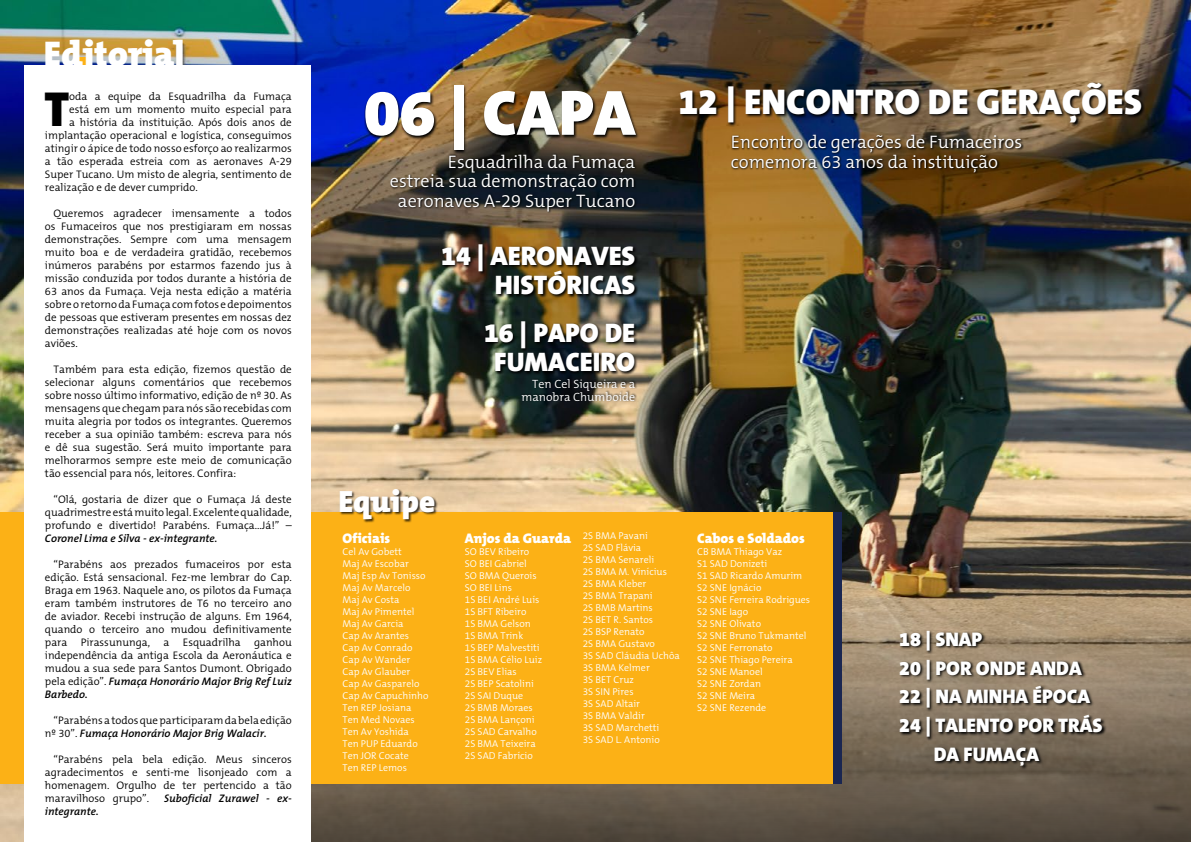
<style>
.page{position:relative;width:1191px;height:842px;background:#fff}
.page>*{position:absolute;margin:0;border:0;box-sizing:border-box;transform-origin:0 0}
.t1{font:900 49.5px "The Mix B9";color:#000}
.t2{font:900 36px "The Mix B9";color:#fff}
.t3{font:900 31px "The Mix B9";color:#fff}
.t4{font:900 27px/29.2px "The Mix B9";color:#fff;text-align:right}
.t5{font:900 19.8px "The Mix B9";color:#fff}
.t6{font:300 18.2px/19.5px "The Mix B4";color:#fff;text-align:right}
.t7{font:900 14px "The Mix B9";color:#fff}
.t8{font:300 12px/12.9px "The Mix B4";color:#fff;text-align:right}
.t9{font:300 11px/13px "The Mix B4";color:#000;text-align:justify}
.t10{font:italic 600 11px/13px "The Mix B6";color:#000}
.t11{font:300 10px/12px "The Mix B4";color:#fff}
.t12{font:300 10px "The Mix B4";color:#000}
.s1{font-family:"The Mix B4";font-weight:300;font-style:normal}
.s2{font-size:12px}
.s3{font-size:64.6px}
</style>
<div class="page">
<img style="left:0;top:0;width:1191px;height:842px">
<svg style="left:311px;top:537px;width:880px;height:305px"></svg>
<div style="left:0;top:512px;width:833px;height:271px;background:#fcb116"></div>
<div style="left:74px;top:57px;width:15px;height:17px;background:#fcb116"></div>
<div style="left:25px;top:66px;width:286px;height:776px;background:#fff"></div>
<div style="left:339px;top:489px;width:99px;height:35px;background:#000;opacity:.75"></div>
<img style="left:364px;top:84px;width:276px;height:70px">
<svg style="left:679px;top:81px;width:466px;height:45px"></svg>
<img style="left:441px;top:244px;width:198px;height:55px">
<svg style="left:484px;top:321px;width:154px;height:54px"></svg>
<svg style="left:390px;top:154px;width:247px;height:60px"></svg>
<svg style="left:731px;top:134px;width:292px;height:41px"></svg>
<div style="left:520px;top:378px;width:117px;height:24px;background:#000;opacity:.8"></div>
<svg style="left:899px;top:630px;width:207px;height:140px"></svg>
<div style="left:833px;top:512px;width:9px;height:271px;background:#1a2651"></div>
<h2 class="t2" style="left:44px;top:35px;width:142px">Editorial</h2>
<h1 class="t1" style="left:44px;top:82px;width:26px">T</h1>
<p class="t9" style="left:69px;top:90px;width:224px">oda a equipe da Esquadrilha da Fumaça</p>
<p class="t9" style="left:69px;top:103px;width:224px">está em um momento muito especial para</p>
<p class="t9" style="left:69px;top:116px;width:224px">a história da instituição. Após dois anos de</p>
<p class="t9" style="left:45px;top:129px;width:248px">implantação operacional e logística, conseguimos</p>
<p class="t9" style="left:45px;top:142px;width:248px">atingir o ápice de todo nosso esforço ao realizarmos</p>
<p class="t9" style="left:45px;top:155px;width:248px">a tão esperada estreia com as aeronaves A-29</p>
<p class="t9" style="left:45px;top:168px;width:248px">Super Tucano. Um misto de alegria, sentimento de</p>
<p class="t9" style="left:45px;top:181px;width:154px">realização e de dever cumprido.</p>
<p class="t9" style="left:45px;top:207px;width:248px;text-indent:9px">Queremos agradecer imensamente a todos os Fumaceiros que nos prestigiaram em nossas demonstrações. Sempre com uma mensagem muito boa e de verdadeira gratidão, recebemos inúmeros parabéns por estarmos fazendo jus à missão conduzida por todos durante a história de 63 anos da Fumaça. Veja nesta edição a matéria sobre o retorno da Fumaça com fotos e depoimentos de pessoas que estiveram presentes em nossas dez demonstrações realizadas até hoje com os novos aviões.</p>
<p class="t9" style="left:45px;top:363px;width:248px;text-indent:9px">Também para esta edição, fizemos questão de selecionar alguns comentários que recebemos sobre nosso último informativo, edição de nº 30. As mensagens que chegam para nós são recebidas com muita alegria por todos os integrantes. Queremos receber a sua opinião também: escreva para nós e dê sua sugestão. Será muito importante para melhorarmos sempre este meio de comunicação tão essencial para nós, leitores. Confira:</p>
<p class="t9" style="left:45px;top:493px;width:248px;text-indent:9px">“Olá, gostaria de dizer que o Fumaça Já deste quadrimestre está muito legal. Excelente qualidade, profundo e divertido! Parabéns. Fumaça...Já!” –</p>
<p class="t10" style="left:45px;top:532px;width:174px">Coronel Lima e Silva - ex-integrante.</p>
<p class="t9" style="left:45px;top:558px;width:248px;text-indent:9px">“Parabéns aos prezados fumaceiros por esta edição. Está sensacional. Fez-me lembrar do Cap.<br>Braga em 1963. Naquele ano, os pilotos da Fumaça eram também instrutores de T6 no terceiro ano de aviador. Recebi instrução de alguns. Em 1964, quando o terceiro ano mudou definitivamente para Pirassununga, a Esquadrilha ganhou independência da antiga Escola da Aeronáutica e mudou a sua sede para Santos Dumont. Obrigado</p>
<p class="t10" style="left:45px;top:675px;width:248px"><span class="s1">pela edição”.</span> Fumaça Honorário Major Brig Ref Luiz<br>Barbedo.</p>
<p class="t9" style="left:53px;top:714px;width:240px">“Parabéns a todos que participaram da bela edição</p>
<p class="t10" style="left:45px;top:727px;width:223px"><span class="s1">nº 30”.</span> Fumaça Honorário Major Brig Walacir.</p>
<p class="t9" style="left:45px;top:753px;width:248px;text-indent:9px">“Parabéns pela bela edição. Meus sinceros agradecimentos e senti-me lisonjeado com a homenagem. Orgulho de ter pertencido a tão maravilhoso grupo”.</p>
<p class="t12" style="left:57px;top:786px;width:69px"><span class="s2">2 |</span> Fumaça... já</p>
<p class="t10" style="left:164px;top:792px;width:129px">Suboficial Zurawel - ex-</p>
<p class="t10" style="left:45px;top:805px;width:55px">integrante.</p>
<h2 class="t2" style="left:364px;top:82px;width:779px"><span class="s3">06 | CAPA</span> 12 | ENCONTRO DE GERAÇÕES</h2>
<h3 class="t6" style="left:731px;top:133px;width:293px;text-align:left">Encontro de gerações de Fumaceiros comemora 63 anos da instituição</h3>
<h3 class="t6" style="left:390px;top:152px;width:247px">Esquadrilha da Fumaça estreia sua demonstração com aeronaves A-29 Super Tucano</h3>
<h3 class="t4" style="left:441px;top:242px;width:195px">14 | AERONAVES<br>HISTÓRICAS</h3>
<h3 class="t4" style="left:484px;top:319px;width:153px;text-align:center">16 | PAPO DE<br>FUMACEIRO</h3>
<p class="t8" style="left:521px;top:377px;width:115px">Ten Cel Siqueira e a manobra Chumboide</p>
<h3 class="t3" style="left:338px;top:485px;width:98px">Equipe</h3>
<p class="t7" style="left:342px;top:530px;width:49px">Oficiais</p>
<p class="t11" style="left:342px;top:545px;width:87px">Cel Av Gobett<br>Maj Av Escobar<br>Maj Esp Av Tonisso<br>Maj Av Marcelo<br>Maj Av Costa<br>Maj Av Pimentel<br>Maj Av Garcia<br>Cap Av Arantes<br>Cap Av Conrado<br>Cap Av Wander<br>Cap Av Glauber<br>Cap Av Gasparelo<br>Cap Av Capuchinho<br>Ten REP Josiana<br>Ten Med Novaes<br>Ten Av Yoshida<br>Ten PUP Eduardo<br>Ten JOR Cocate<br>Ten REP Lemos</p>
<p class="t7" style="left:465px;top:530px;width:108px">Anjos da Guarda</p>
<p class="t11" style="left:465px;top:545px;width:79px">SO BEV Ribeiro<br>SO BEI Gabriel<br>SO BMA Querois<br>SO BEI Lins<br>1S BEI André Luís<br>1S BFT Ribeiro<br>1S BMA Gelson<br>1S BMA Trink<br>1S BEP Malvestiti<br>1S BMA Célio Luiz<br>2S BEV Elias<br>2S BEP Scatolini<br>2S SAI Duque<br>2S BMB Moraes<br>2S BMA Lançoni<br>2S SAD Carvalho<br>2S BMA Teixeira<br>2S SAD Fabrício</p>
<p class="t11" style="left:583px;top:530px;width:98px">2S BMA Pavani<br>2S SAD Flávia<br>2S BMA Senareli<br>2S BMA M. Vinícius<br>2S BMA Kleber<br>2S BMA Trapani<br>2S BMB Martins<br>2S BET R. Santos<br>2S BSP Renato<br>2S BMA Gustavo<br>3S SAD Cláudia Uchôa<br>3S BMA Kelmer<br>3S BET Cruz<br>3S SIN Pires<br>3S SAD Altair<br>3S BMA Valdir<br>3S SAD Marchetti<br>3S SAD L. Antonio</p>
<p class="t7" style="left:697px;top:530px;width:109px">Cabos e Soldados</p>
<p class="t11" style="left:697px;top:545px;width:114px">CB BMA Thiago Vaz<br>S1 SAD Donizeti<br>S1 SAD Ricardo Amurim<br>S2 SNE Ignácio<br>S2 SNE Ferreira Rodrigues<br>S2 SNE Iago<br>S2 SNE Olivato<br>S2 SNE Bruno Tukmantel<br>S2 SNE Ferronato<br>S2 SNE Thiago Pereira<br>S2 SNE Manoel<br>S2 SNE Zordan<br>S2 SNE Meira<br>S2 SNE Rezende</p>
<h3 class="t5" style="left:899px;top:628px;width:85px">18 | SNAP</h3>
<h3 class="t5" style="left:899px;top:657px;width:184px">20 | POR ONDE ANDA</h3>
<h3 class="t5" style="left:899px;top:686px;width:192px">22 | NA MINHA ÉPOCA</h3>
<h3 class="t5" style="left:899px;top:715px;width:205px">24 | TALENTO POR TRÁS</h3>
<h3 class="t5" style="left:933px;top:743px;width:107px">DA FUMAÇA</h3>
</div>
